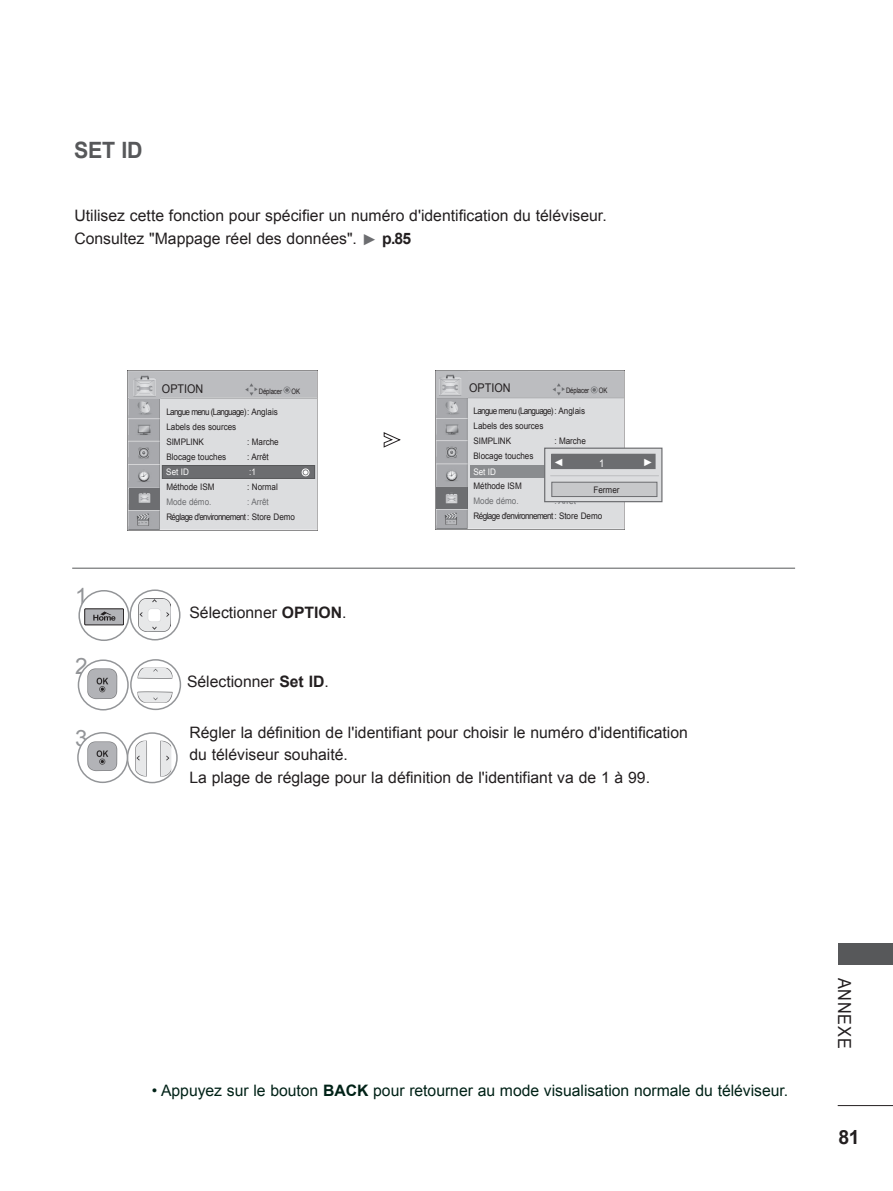
<style>
.page{position:relative;width:893px;height:1191px;background:#fff}
.page>*{position:absolute;margin:0;border:0;box-sizing:border-box;transform-origin:0 0}
.t1{font:700 22.5px "Arial";color:#57585a;scale:.95 1}
.t2{font:22.5px "Arial";color:#939598}
.t3{font:700 19.5px "Arial";color:#231f20}
.t4{font:18px "Arial";letter-spacing:.05em;color:#231f20;scale:.9 1}
.t5{font:15.75px/22.5px "Arial";color:#231f20}
.t6{font:15.75px "Arial";color:#002217}
.t7{font:12px "Arial";color:#231f20;scale:.9 1}
.t8{font:10.5px "Arial";color:#fff}
.t9{font:10.5px "Arial";color:#fff;scale:.9 1}
.t10{font:9px/15px "Arial";letter-spacing:-.005em;color:#231f20;scale:.9 1}
.t11{font:9px "Arial";letter-spacing:-.07em;color:#231f20;scale:.9 1}
.t12{font:9px "Arial";color:#6c6d70;scale:.9 1}
.t13{font:9px "Arial";color:#fff;scale:.9 1}
.t14{font:7.5px "Arial";letter-spacing:-.02em;color:#231f20;scale:.8 1}
.s1{color:#6c6d70}
.s2{font-weight:700}
.s3{color:#fff}
</style>
<div class="page">
<hr style="left:838px;top:1105px;width:55px;height:1px;background:#231f20">
<div style="left:838px;top:943px;width:55px;height:21px;background:#57585a"></div>
<img style="left:435px;top:370px;width:189px;height:159px">
<img style="left:128px;top:371px;width:189px;height:159px">
<svg style="left:383px;top:432px;width:17px;height:15px"></svg>
<div style="left:162px;top:465px;width:153px;height:13px;background:#6c6d70"></div>
<div style="left:162px;top:465px;width:153px;height:14px;border:1px solid #57585a"></div>
<svg style="left:304px;top:470px;width:3px;height:4px"></svg>
<div style="left:302px;top:468px;width:7px;height:8px;border:1px solid #fff;border-radius:50%"></div>
<div style="left:470px;top:465px;width:151px;height:12px;background:#8a8c8f"></div>
<div style="left:544px;top:447px;width:118px;height:55px;background:#dcdddf;border:1px solid #6c6d70"></div>
<div style="left:552px;top:454px;width:103px;height:14px;background:#6c6d70"></div>
<div style="left:552px;top:454px;width:103px;height:15px;border:1px solid #6c6d70"></div>
<div style="left:552px;top:482px;width:105px;height:14px;background:#c7c8ca"></div>
<div style="left:552px;top:482px;width:105px;height:15px;border:1px solid #6c6d70"></div>
<hr style="left:550px;top:475px;width:109px;height:1px;background:#bcbdc0">
<img style="left:130px;top:373px;width:31px;height:25px">
<img style="left:437px;top:372px;width:31px;height:25px">
<img style="left:130px;top:488px;width:30px;height:22px">
<img style="left:437px;top:487px;width:30px;height:22px">
<hr style="left:72px;top:568px;width:723px;height:1px;background:#57585a">
<svg style="left:130px;top:590px;width:50px;height:50px"></svg>
<img style="left:138px;top:598px;width:33px;height:33px">
<div style="left:129px;top:589px;width:51px;height:51px;border:2px solid #939598;border-radius:50%"></div>
<img style="left:88px;top:669px;width:30px;height:30px">
<div style="left:78px;top:659px;width:51px;height:51px;border:2px solid #939598;border-radius:50%"></div>
<svg style="left:131px;top:660px;width:49px;height:49px"></svg>
<img style="left:137px;top:667px;width:35px;height:35px">
<div style="left:130px;top:659px;width:51px;height:51px;border:2px solid #939598;border-radius:50%"></div>
<svg style="left:127px;top:733px;width:50px;height:49px"></svg>
<img style="left:135px;top:740px;width:36px;height:36px">
<div style="left:127px;top:732px;width:51px;height:51px;border:2px solid #939598;border-radius:50%"></div>
<img style="left:87px;top:741px;width:30px;height:31px">
<div style="left:77px;top:732px;width:51px;height:51px;border:2px solid #939598;border-radius:50%"></div>
<svg style="left:78px;top:590px;width:52px;height:51px"></svg>
<h1 class="t1" style="left:74px;top:135px;width:74px">Set ID</h1>
<p class="t5" style="left:74px;top:205px;width:534px">Utilisez cette fonction pour spécifier un numéro d'identification du téléviseur.<br>Consultez "Mappage réel des données". <span class="s1">►</span> <span class="s2">p.85</span></p>
<p class="t7" style="left:469px;top:380px;width:48px">OPTION</p>
<p class="t7" style="left:162px;top:381px;width:48px">OPTION</p>
<p class="t14" style="left:259px;top:386px;width:30px">Déplacer</p>
<p class="t14" style="left:292px;top:386px;width:12px">OK</p>
<p class="t14" style="left:599px;top:385px;width:12px">OK</p>
<p class="t14" style="left:566px;top:385px;width:30px">Déplacer</p>
<p class="t10" style="left:474px;top:404px;width:125px">Langue menu (Language) : Anglais<br>Labels des sources<br>SIMPLINK</p>
<p class="t10" style="left:166px;top:404px;width:125px">Langue menu (Language) : Anglais<br>Labels des sources<br>SIMPLINK</p>
<p class="t10" style="left:554px;top:434px;width:37px">: Marche</p>
<p class="t10" style="left:247px;top:434px;width:37px">: Marche</p>
<h1 class="t2" style="left:75px;top:582px;width:14px">1</h1>
<h1 class="t2" style="left:75px;top:652px;width:14px">2</h1>
<p class="t10" style="left:474px;top:449px;width:68px">Blocage touches</p>
<p class="t10" style="left:474px;top:479px;width:55px">Méthode ISM</p>
<p class="t12" style="left:474px;top:495px;width:52px">Mode démo.</p>
<p class="t12" style="left:554px;top:495px;width:26px">: Arrêt</p>
<p class="t11" style="left:474px;top:510px;width:145px">Réglage d'environnement : Store Demo</p>
<p class="t10" style="left:166px;top:449px;width:68px">Blocage touches</p>
<p class="t10" style="left:247px;top:449px;width:26px">: Arrêt :<span class="s3">:1</span></p>
<p class="t10" style="left:166px;top:479px;width:55px">Méthode ISM</p>
<p class="t10" style="left:247px;top:479px;width:36px">: Normal</p>
<p class="t12" style="left:166px;top:496px;width:52px">Mode démo.</p>
<p class="t12" style="left:247px;top:496px;width:26px">: Arrêt</p>
<p class="t11" style="left:166px;top:511px;width:145px">Réglage d'environnement : Store Demo</p>
<p class="t8" style="left:554px;top:455px;width:12px">◄</p>
<p class="t9" style="left:599px;top:456px;width:7px">1</p>
<p class="t8" style="left:643px;top:455px;width:12px">►</p>
<p class="t10" style="left:593px;top:482px;width:30px">Fermer</p>
<p class="t13" style="left:166px;top:466px;width:27px">Set ID</p>
<p class="t13" style="left:473px;top:465px;width:27px">Set ID</p>
<p class="t5" style="left:189px;top:601px;width:159px">Sélectionner <span class="s2">OPTION</span>.</p>
<p class="t5" style="left:187px;top:670px;width:143px">Sélectionner <span class="s2">Set ID</span>.</p>
<h1 class="t2" style="left:75px;top:723px;width:14px">3</h1>
<p class="t5" style="left:189px;top:721px;width:500px">Régler la définition de l'identifiant pour choisir le numéro d'identification du téléviseur souhaité.<br>La plage de réglage pour la définition de l'identifiant va de 1 à 99.</p>
<p class="t6" style="left:152px;top:1080px;width:638px">• Appuyez sur le bouton <span class="s2">BACK</span> pour retourner au mode visualisation normale du téléviseur.</p>
<p class="t4" style="left:856px;top:977px;width:80px;rotate:90deg">ANNEXE</p>
<p class="t3" style="left:838px;top:1124px;width:23px">81</p>
</div>
